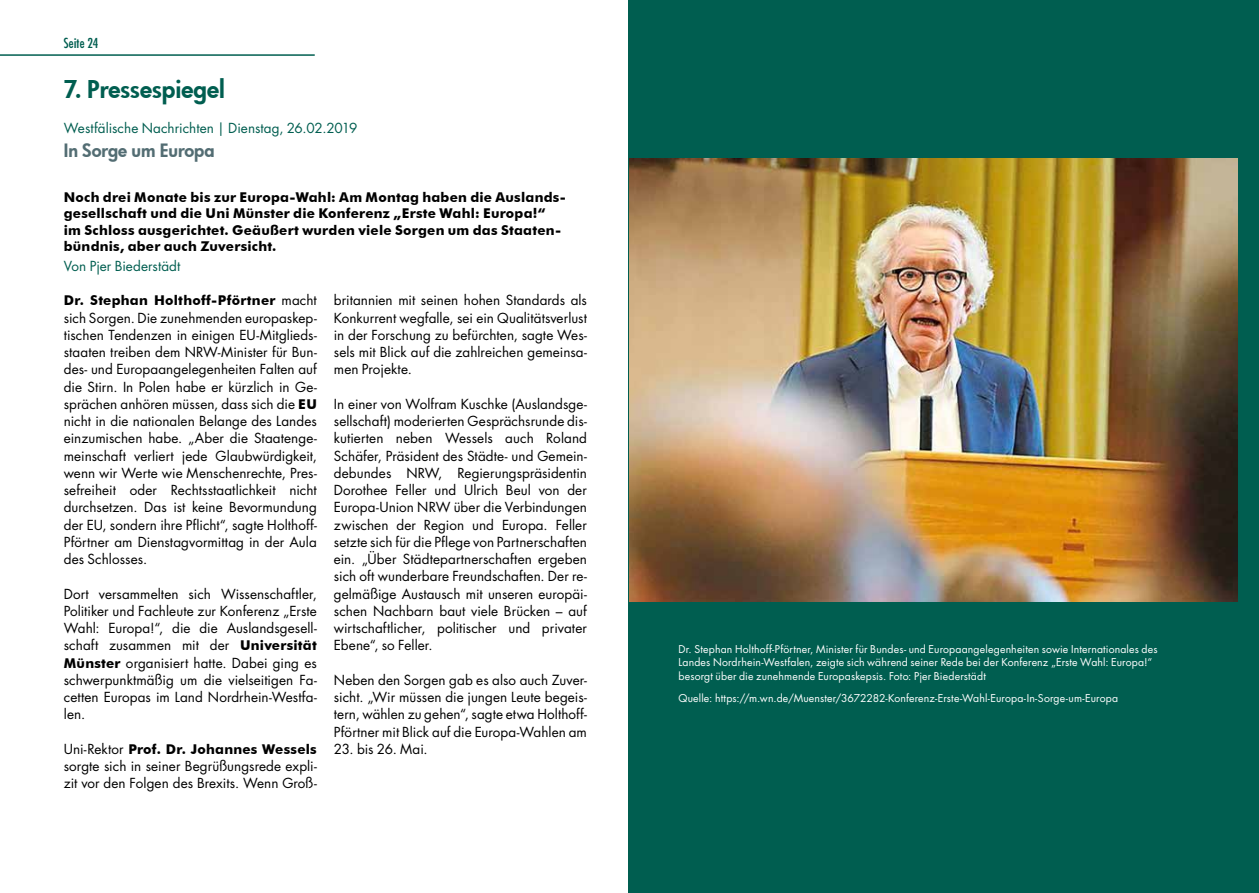
<style>
.page{position:relative;width:1259px;height:893px;background:#fff}
.page>*{position:absolute;margin:0;border:0;box-sizing:border-box;transform-origin:0 0}
.t1{font:800 24px "Futura";color:#005e50}
.t2{font:800 18px "Futura";color:#536d73}
.t3{font:13.5px/17.2px "Futura Std";letter-spacing:.005em;color:#000;text-align:justify}
.t4{font:700 13.5px/16.5px "Futura BT";letter-spacing:.015em;color:#000}
.t5{font:13.5px "Futura Std";letter-spacing:.005em;color:#005e50}
.t6{font:condensed 13.5px "Futura";letter-spacing:.01em;color:#005e50}
.t7{font:10.5px/13.5px "Futura Std";letter-spacing:.015em;color:#fff}
.s1{font-family:"Futura Std";font-weight:400}
.s2{font-family:"Futura BT";font-weight:700}
</style>
<div class="page">
<hr style="left:0;top:54px;width:315px;height:2px;background:#005e50">
<div style="left:628px;top:0;width:631px;height:893px;background:#005e50"></div>
<img style="left:629px;top:158px;width:608px;height:444px">
<p class="t6" style="left:64px;top:34px;width:36px">Seite 24</p>
<h1 class="t1" style="left:64px;top:73px;width:163px">7. Pressespiegel</h1>
<h2 class="t2" style="left:64px;top:138px;width:152px">In Sorge um Europa</h2>
<p class="t5" style="left:64px;top:119px;width:295px">Westfälische Nachrichten | Dienstag, 26.02.2019</p>
<p class="t4" style="left:64px;top:189px;width:504px">Noch drei Monate bis zur Europa-Wahl: Am Montag haben die Auslands&shy;gesellschaft und die Uni Münster die Konferenz „Erste Wahl: Europa!“ im Schloss ausgerichtet. Geäußert wurden viele Sorgen um das Staaten&shy;bündnis, aber auch Zuversicht.</p>
<p class="t5" style="left:64px;top:257px;width:118px">Von Pjer Biederstädt</p>
<p class="t4" style="left:64px;top:292px;width:254px">Dr. Stephan Holthoff-Pförtner <span class="s1">macht</span></p>
<p class="t3" style="left:64px;top:309px;width:255px">sich Sorgen. Die zunehmenden europaskep&shy;tischen Tendenzen in einigen EU-Mitglieds&shy;staaten treiben dem NRW-Minister für Bun&shy;des- und Europaangelegenheiten Falten auf die Stirn. In Polen habe er kürzlich in Ge&shy;sprächen anhören müssen, dass sich die <span class="s2">EU </span>nicht in die nationalen Belange des Landes einzumischen habe. „Aber die Staatenge&shy;meinschaft verliert jede Glaubwürdigkeit, wenn wir Werte wie Menschenrechte, Pres&shy;sefreiheit oder Rechtsstaatlichkeit nicht durchsetzen. Das ist keine Bevormundung der EU, sondern ihre Pflicht“, sagte Holthoff-Pförtner am Dienstagvormittag in der Aula des Schlosses.</p>
<p class="t3" style="left:64px;top:585px;width:255px">Dort versammelten sich Wissenschaftler, Politiker und Fachleute zur Konferenz „Erste Wahl: Europa!“, die die Auslandsgesell&shy;schaft zusammen mit der <span class="s2">Universität Münster</span> organisiert hatte. Dabei ging es schwerpunktmäßig um die vielseitigen Fa&shy;cetten Europas im Land Nordrhein-Westfa&shy;len.</p>
<p class="t4" style="left:64px;top:741px;width:254px"><span class="s1">Uni-Rektor</span> Prof. Dr. Johannes Wessels</p>
<p class="t3" style="left:64px;top:758px;width:254px">sorgte sich in seiner Begrüßungsrede expli&shy;zit vor den Folgen des Brexits. Wenn Groß-</p>
<p class="t3" style="left:334px;top:292px;width:255px">britannien mit seinen hohen Standards als Konkurrent wegfalle, sei ein Qualitätsverlust in der Forschung zu befürchten, sagte Wes&shy;sels mit Blick auf die zahlreichen gemeinsa&shy;men Projekte.</p>
<p class="t3" style="left:334px;top:395px;width:255px">In einer von Wolfram Kuschke (Auslandsge&shy;sellschaft) moderierten Gesprächsrunde dis&shy;kutierten neben Wessels auch Roland Schäfer, Präsident des Städte- und Gemein&shy;debundes NRW, Regierungspräsidentin Dorothee Feller und Ulrich Beul von der Europa-Union NRW über die Verbindungen zwischen der Region und Europa. Feller setzte sich für die Pflege von Partnerschaften ein. „Über Städtepartnerschaften ergeben sich oft wunderbare Freundschaften. Der re&shy;gelmäßige Austausch mit unseren europäi&shy;schen Nachbarn baut viele Brücken – auf wirtschaftlicher, politischer und privater Ebene“, so Feller.</p>
<p class="t3" style="left:334px;top:671px;width:255px">Neben den Sorgen gab es also auch Zuver&shy;sicht. „Wir müssen die jungen Leute begeis&shy;tern, wählen zu gehen“, sagte etwa Holthoff-Pförtner mit Blick auf die Europa-Wahlen am</p>
<p class="t3" style="left:334px;top:740px;width:95px">23. bis 26. Mai.</p>
<p class="t7" style="left:678px;top:642px;width:481px">Dr. Stephan Holthoff-Pförtner, Minister für Bundes- und Europaangelegenheiten sowie Internationales des<br>Landes Nordrhein-Westfalen, zeigte sich während seiner Rede bei der Konferenz „Erste Wahl: Europa!“ besorgt über die zunehmende Europaskepsis. Foto: Pjer Biederstädt</p>
<p class="t7" style="left:678px;top:691px;width:441px">Quelle: https://m.wn.de/Muenster/3672282-Konferenz-Erste-Wahl-Europa-In-Sorge-um-Europa</p>
</div>
